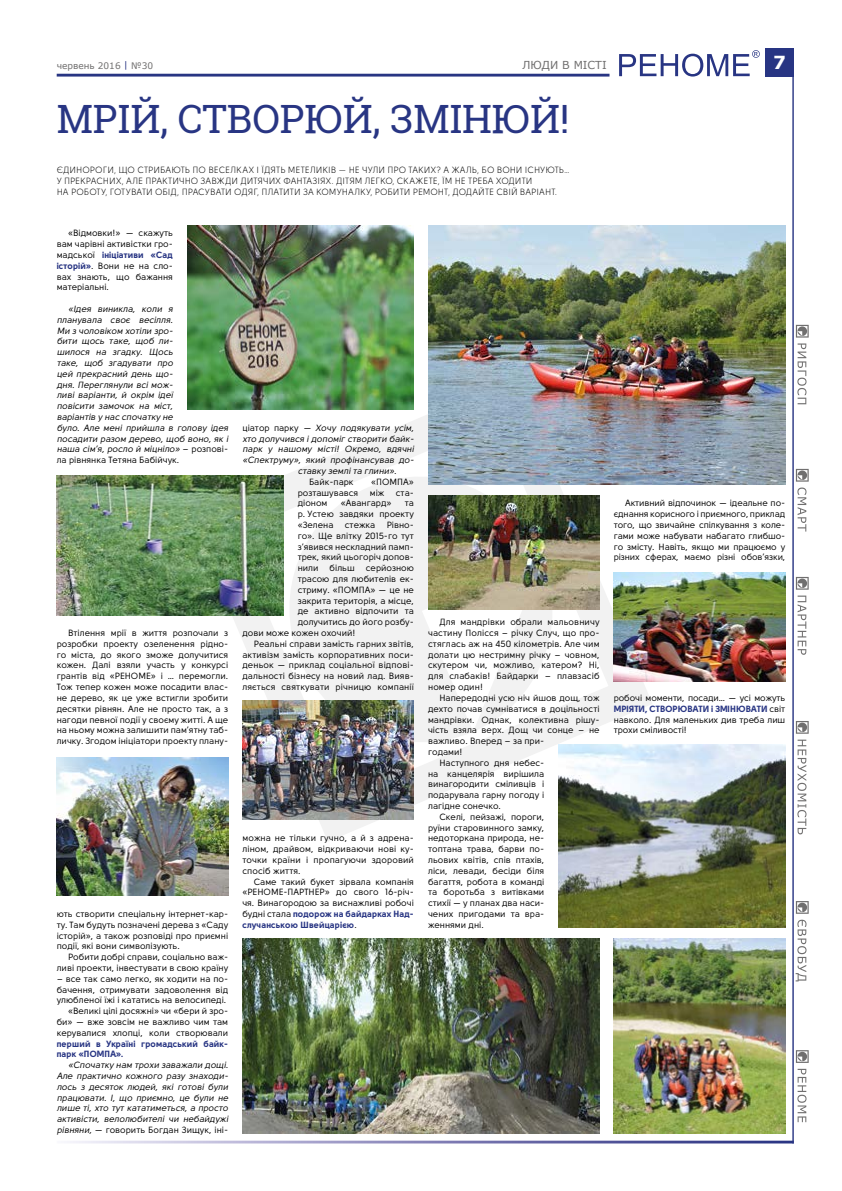
<style>
.page{position:relative;width:842px;height:1191px;background:#fff}
.page>*{position:absolute;margin:0;border:0;box-sizing:border-box;transform-origin:0 0}
.t1{font:39px "Roboto Slab";color:#283583}
.t2{font:700 18px "Verdana";color:#fff}
.t3{font:11px "Verdana";color:#706f6f}
.t4{font:9px/10.8px "Solomon Sans Normal";color:#000;text-align:justify}
.t5{font:9px/10.8px "Solomon Sans Normal Italic";color:#000}
.t6{font:9px/11px "Solomon Sans Book";color:#000}
.t7{font:9px/10.8px "Solomon Sans Bold";color:#283583}
.t8{font:9px "Verdana";color:#706f6f}
.s1{color:#283583}
.s2{font-family:"Solomon Sans Normal";color:#000}
.s3{font-family:"Solomon Sans Bold";color:#283583}
.s4{font-family:"Solomon Sans Normal"}
.s5{font-family:"Solomon Sans Normal Italic"}
</style>
<div class="page">
<svg style="left:189px;top:409px;width:464px;height:432px"></svg>
<svg style="left:796px;top:325px;width:13px;height:12px"></svg>
<svg style="left:797px;top:343px;width:9px;height:61px"></svg>
<svg style="left:796px;top:469px;width:13px;height:12px"></svg>
<svg style="left:797px;top:487px;width:9px;height:44px"></svg>
<svg style="left:796px;top:577px;width:13px;height:12px"></svg>
<svg style="left:798px;top:595px;width:8px;height:60px"></svg>
<svg style="left:796px;top:721px;width:13px;height:12px"></svg>
<svg style="left:797px;top:739px;width:9px;height:95px"></svg>
<svg style="left:796px;top:901px;width:13px;height:12px"></svg>
<svg style="left:796px;top:919px;width:10px;height:62px"></svg>
<svg style="left:796px;top:1050px;width:13px;height:72px"></svg>
<div style="left:765px;top:48px;width:29px;height:29px;background:#283583"></div>
<hr style="left:792px;top:48px;width:2px;height:1095px;background:#283583">
<svg style="left:619px;top:50px;width:141px;height:27px"></svg>
<hr style="left:57px;top:74px;width:552px;height:3px;background:#283583">
<hr style="left:57px;top:1140px;width:737px;height:3px;background:#fff">
<img style="left:187px;top:225px;width:227px;height:184px">
<img style="left:57px;top:475px;width:226px;height:140px">
<img style="left:428px;top:225px;width:357px;height:260px">
<img style="left:57px;top:757px;width:171px;height:138px">
<img style="left:242px;top:701px;width:172px;height:118px">
<img style="left:242px;top:938px;width:358px;height:195px">
<img style="left:614px;top:938px;width:171px;height:195px">
<img style="left:558px;top:744px;width:227px;height:183px">
<img style="left:428px;top:495px;width:172px;height:114px">
<img style="left:614px;top:572px;width:171px;height:109px">
<p class="t8" style="left:57px;top:60px;width:98px">червень 2016 <span class="s1">|</span> №30</p>
<h2 class="t2" style="left:773px;top:50px;width:14px">7</h2>
<p class="t3" style="left:522px;top:58px;width:86px">ЛЮДИ В МІСТІ</p>
<h1 class="t1" style="left:57px;top:92px;width:514px">МРІЙ, СТВОРЮЙ, ЗМІНЮЙ!</h1>
<p class="t6" style="left:57px;top:164px;width:514px">ЄДИНОРОГИ, ЩО СТРИБАЮТЬ ПО ВЕСЕЛКАХ І ЇДЯТЬ МЕТЕЛИКІВ — НЕ ЧУЛИ ПРО ТАКИХ? А ЖАЛЬ, БО ВОНИ ІСНУЮТЬ…<br>У ПРЕКРАСНИХ, АЛЕ ПРАКТИЧНО ЗАВЖДИ ДИТЯЧИХ ФАНТАЗІЯХ. ДІТЯМ ЛЕГКО, СКАЖЕТЕ, ЇМ НЕ ТРЕБА ХОДИТИ<br>НА РОБОТУ, ГОТУВАТИ ОБІД, ПРАСУВАТИ ОДЯГ, ПЛАТИТИ ЗА КОМУНАЛКУ, РОБИТИ РЕМОНТ, ДОДАЙТЕ СВІЙ ВАРІАНТ.</p>
<p class="t4" style="left:57px;top:228px;width:118px;text-align:right">«Відмовки!» — скажуть вам чарівні активістки гро-</p>
<p class="t7" style="left:57px;top:249px;width:118px"><span class="s2">мадської</span> ініціативи «Сад</p>
<p class="t4" style="left:57px;top:260px;width:118px"><span class="s3">історій»</span>. Вони не на сло&shy;вах знають, що бажання матеріальні.</p>
<p class="t5" style="left:57px;top:303px;width:173px;text-indent:11px">«Ідея виникла, коли я<br>планувала своє весілля.<br>Ми з чоловіком хотіли зро-<br>бити щось таке, щоб ли-<br>шилося на згадку. Щось<br>таке, щоб згадувати про<br>цей прекрасний день що-<br>дня. Переглянули всі мож-<br>ливі варіанти, й окрім ідеї<br>повісити замочок на міст,<br>варіантів у нас спочатку не<br>було. Але мені прийшла в голову ідея посадити разом дерево, щоб воно, як і наша сім’я, росло й міцніло» <span class="s4">– розпові-</span></p>
<p class="t4" style="left:57px;top:455px;width:124px">ла рівнянка Тетяна Бабійчук.</p>
<p class="t4" style="left:57px;top:627px;width:173px;text-indent:11px">Втілення мрії в життя розпочали з розробки проекту озеленення рідно&shy;го міста, до якого зможе долучитися кожен. Далі взяли участь у конкурсі грантів від «РЕНОМЕ» і … перемогли.<br>Тож тепер кожен може посадити влас&shy;не дерево, як це уже встигли зробити десятки рівнян. Але не просто так, а з нагоди певної події у своєму житті. А ще на ньому можна залишити пам’ятну таб&shy;личку. Згодом ініціатори проекту плану-</p>
<p class="t5" style="left:242px;top:422px;width:173px"><span class="s4">ціатор парку</span> — Хочу подякувати усім,</p>
<p class="t5" style="left:242px;top:433px;width:173px">хто долучився і допоміг створити байк-</p>
<p class="t5" style="left:242px;top:444px;width:173px">парк у нашому місті! Окремо, вдячні</p>
<p class="t5" style="left:242px;top:455px;width:173px">«Спектруму», який профінансував до-</p>
<p class="t5" style="left:298px;top:465px;width:100px">ставку землі та глини».</p>
<p class="t4" style="left:309px;top:476px;width:46px">Байк-парк</p>
<p class="t4" style="left:371px;top:476px;width:44px">«ПОМПА»</p>
<p class="t4" style="left:298px;top:487px;width:62px">розташувався</p>
<p class="t4" style="left:370px;top:487px;width:16px">між</p>
<p class="t4" style="left:396px;top:487px;width:20px">ста-</p>
<p class="t4" style="left:298px;top:498px;width:31px">діоном</p>
<p class="t4" style="left:341px;top:498px;width:52px">«Авангард»</p>
<p class="t4" style="left:298px;top:498px;width:118px;text-indent:107px">та р. Устею завдяки проекту «Зелена</p>
<p class="t4" style="left:345px;top:519px;width:32px">стежка</p>
<p class="t4" style="left:387px;top:519px;width:29px">Рівно-</p>
<p class="t4" style="left:298px;top:530px;width:118px">го». Ще влітку 2015-го тут</p>
<p class="t4" style="left:298px;top:541px;width:118px">з’явився нескладний памп-</p>
<p class="t4" style="left:298px;top:552px;width:118px">трек, який цьогоріч допов-</p>
<p class="t4" style="left:298px;top:563px;width:118px">нили більш серйозною</p>
<p class="t4" style="left:298px;top:573px;width:118px">трасою для любителів ек-</p>
<p class="t4" style="left:298px;top:584px;width:118px">стриму. «ПОМПА» — це не</p>
<p class="t4" style="left:298px;top:595px;width:118px">закрита територія, а місце,</p>
<p class="t4" style="left:298px;top:606px;width:118px">де активно відпочити та</p>
<p class="t4" style="left:298px;top:617px;width:118px">долучитись до його розбу-</p>
<p class="t4" style="left:242px;top:627px;width:114px">дови може кожен охочий!</p>
<p class="t4" style="left:254px;top:638px;width:162px">Реальні справи замість гарних звітів,</p>
<p class="t4" style="left:242px;top:649px;width:173px">активізм замість корпоративних поси-</p>
<p class="t4" style="left:242px;top:660px;width:173px">деньок — приклад соціальної відпові-</p>
<p class="t4" style="left:242px;top:671px;width:173px">дальності бізнесу на новий лад. Вияв-</p>
<p class="t4" style="left:242px;top:681px;width:173px">ляється святкувати річницю компанії</p>
<p class="t4" style="left:57px;top:908px;width:173px">ють створити спеціальну інтернет-кар&shy;ту. Там будуть позначені дерева з «Саду історій», а також розповіді про приємні події, які вони символізують.</p>
<p class="t4" style="left:57px;top:951px;width:173px;text-align:right">Робити добрі справи, соціально важ&shy;ливі проекти, інвестувати в свою країну</p>
<p class="t4" style="left:57px;top:973px;width:173px;text-align:right">– все так само легко, як ходити на по&shy;бачення, отримувати задоволення від улюбленої їжі і кататись на велосипеді. «Великі цілі досяжні» чи «бери й зро&shy;би» — вже зовсім не важливо чим там керувалися хлопці, коли створювали</p>
<p class="t7" style="left:57px;top:1038px;width:173px">перший в Україні громадський байк&shy;парк «ПОМПА».</p>
<p class="t5" style="left:57px;top:1059px;width:173px;text-align:justify;text-indent:11px">«Спочатку нам трохи заважали дощі.<br>Але практично кожного разу знаходи&shy;лось з десяток людей, які готові були працювати. І, що приємно, це були не лише ті, хто тут кататиметься, а просто активісти, велолюбителі чи небайдужі</p>
<p class="t4" style="left:57px;top:1124px;width:173px"><span class="s5">рівняни,</span> — говорить Богдан Зищук, іні-</p>
<p class="t4" style="left:242px;top:833px;width:173px">можна не тільки гучно, а й з адрена&shy;ліном, драйвом, відкриваючи нові ку&shy;точки країни і пропагуючи здоровий спосіб життя.</p>
<p class="t4" style="left:242px;top:876px;width:173px;text-indent:11px">Саме такий букет зірвала компанія «РЕНОМЕ-ПАРТНЕР» до свого 16-річ&shy;чя. Винагородою за виснажливі робочі</p>
<p class="t7" style="left:242px;top:908px;width:173px"><span class="s2">будні стала</span> подорож на байдарках Над&shy;случанською Швейцарією<span class="s2">.</span></p>
<p class="t4" style="left:428px;top:617px;width:173px;text-indent:11px">Для мандрівки обрали мальовничу частину Полісся – річку Случ, що про&shy;стяглась аж на 450 кілометрів. Але чим долати цю нестримну річку – човном, скутером чи, можливо, катером? Ні, для слабаків! Байдарки – плавзасіб номер один!</p>
<p class="t4" style="left:439px;top:692px;width:162px">Напередодні усю ніч йшов дощ, тож</p>
<p class="t4" style="left:428px;top:703px;width:173px">дехто почав сумніватися в доцільності</p>
<p class="t4" style="left:428px;top:714px;width:173px">мандрівки. Однак, колективна рішу-</p>
<p class="t4" style="left:428px;top:725px;width:173px">чість взяла верх. Дощ чи сонце – не</p>
<p class="t4" style="left:428px;top:735px;width:118px">важливо. Вперед – за при-</p>
<p class="t4" style="left:428px;top:746px;width:36px">годами!</p>
<p class="t4" style="left:439px;top:757px;width:106px">Наступного дня небес-</p>
<p class="t4" style="left:428px;top:768px;width:118px">на канцелярія вирішила</p>
<p class="t4" style="left:428px;top:779px;width:118px">винагородити сміливців і</p>
<p class="t4" style="left:428px;top:789px;width:118px">подарувала гарну погоду і</p>
<p class="t4" style="left:428px;top:800px;width:74px">лагідне сонечко.</p>
<p class="t4" style="left:439px;top:811px;width:106px">Скелі, пейзажі, пороги,</p>
<p class="t4" style="left:428px;top:822px;width:118px">руїни старовинного замку,</p>
<p class="t4" style="left:428px;top:833px;width:118px">недоторкана природа, не-</p>
<p class="t4" style="left:428px;top:843px;width:118px">топтана трава, барви по-</p>
<p class="t4" style="left:428px;top:854px;width:118px">льових квітів, спів птахів,</p>
<p class="t4" style="left:428px;top:865px;width:118px">ліси, левади, бесіди біля</p>
<p class="t4" style="left:428px;top:876px;width:118px">багаття, робота в команді</p>
<p class="t4" style="left:428px;top:887px;width:118px">та боротьба з витівками</p>
<p class="t4" style="left:428px;top:897px;width:118px">стихії — у планах два наси-</p>
<p class="t4" style="left:428px;top:908px;width:118px">чених пригодами та вра-</p>
<p class="t4" style="left:428px;top:919px;width:57px">женнями дні.</p>
<p class="t4" style="left:614px;top:498px;width:173px;text-indent:11px">Активний відпочинок — ідеальне по&shy;єднання корисного і приємного, приклад того, що звичайне спілкування з коле&shy;гами може набувати набагато глибшо&shy;го змісту. Навіть, якщо ми працюємо у різних сферах, маємо різні обов’язки,</p>
<p class="t4" style="left:614px;top:692px;width:173px">робочі моменти, посади… — усі можуть</p>
<p class="t7" style="left:614px;top:703px;width:173px">МРІЯТИ, СТВОРЮВАТИ і ЗМІНЮВАТИ <span class="s2">світ</span></p>
<p class="t4" style="left:614px;top:714px;width:173px">навколо. Для маленьких див треба лиш трохи сміливості!</p>
</div>
